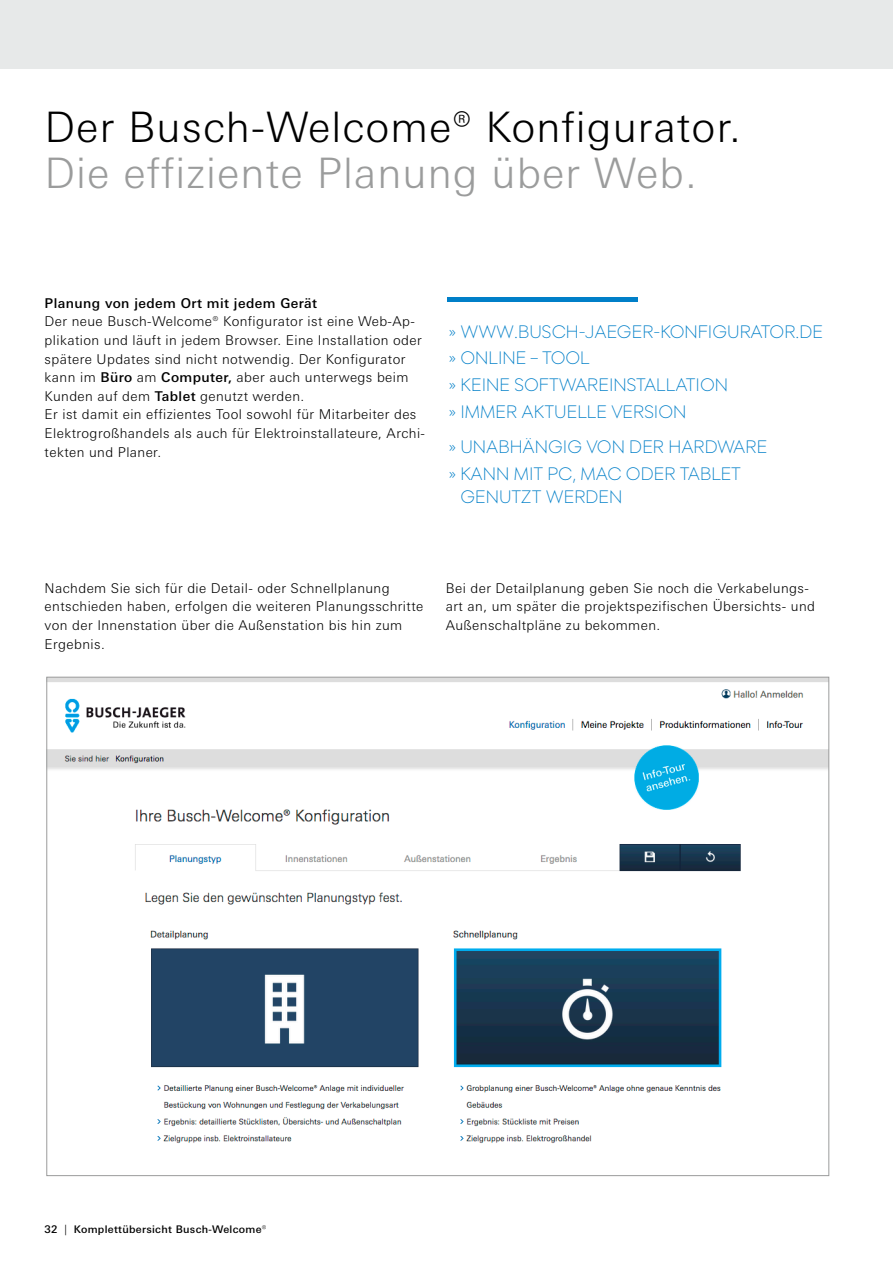
<style>
.page{position:relative;width:893px;height:1263px;background:#fff}
.page>*{position:absolute;margin:0;border:0;box-sizing:border-box;transform-origin:0 0}
.t1{font:300 42px "Univers Next Pro";letter-spacing:.025em;color:#000}
.t2{font:300 42px "Univers Next Pro";letter-spacing:.025em;color:#9b9c9c}
.t3{font:300 18px/26.7px "Soin Sans Pro";color:#007fc8}
.t4{font:300 13.5px/18.6px "Univers Next Pro";letter-spacing:.03em;color:#000}
.t5{font:500 13.5px "Univers Next Pro";letter-spacing:.03em;color:#000}
.t6{font:500 10.5px "Univers Next Pro";letter-spacing:.03em;color:#000}
.s1{font-weight:500}
.s2{font-weight:300}
</style>
<div class="page">
<img style="left:49px;top:679px;width:778px;height:464px">
<hr style="left:448px;top:298px;width:190px;height:4px;background:#007fc8">
<div style="left:0;top:0;width:893px;height:68px;background:#e7e9e9"></div>
<h1 class="t1" style="left:45px;top:103px;width:698px">Der Busch-Welcome® Konfigurator.</h1>
<h1 class="t2" style="left:45px;top:148px;width:654px">Die effiziente Planung über Web.</h1>
<p class="t5" style="left:45px;top:295px;width:274px">Planung von jedem Ort mit jedem Gerät</p>
<p class="t4" style="left:45px;top:312px;width:382px">Der neue Busch-Welcome® Konfigurator ist eine Web-Ap&shy;plikation und läuft in jedem Browser. Eine Installation oder spätere Updates sind nicht notwendig. Der Konfigurator kann im <span class="s1">Büro</span> am <span class="s1">Computer,</span> aber auch unterwegs beim Kunden auf dem <span class="s1">Tablet</span> genutzt werden.<br>Er ist damit ein effizientes Tool sowohl für Mitarbeiter des Elektrogroßhandels als auch für Elektroinstallateure, Archi&shy;tekten und Planer.</p>
<h2 class="t3" style="left:449px;top:319px;width:376px">» WWW.BUSCH-JAEGER-KONFIGURATOR.DE » ONLINE – TOOL<br>» KEINE SOFTWAREINSTALLATION<br>» IMMER AKTUELLE VERSION</h2>
<h2 class="t3" style="left:449px;top:434px;width:320px">» UNABHÄNGIG VON DER HARDWARE » KANN MIT PC, MAC ODER TABLET</h2>
<h2 class="t3" style="left:460px;top:484px;width:164px">GENUTZT WERDEN</h2>
<p class="t4" style="left:45px;top:578px;width:380px">Nachdem Sie sich für die Detail- oder Schnellplanung entschieden haben, erfolgen die weiteren Planungsschritte von der Innenstation über die Außenstation bis hin zum Ergebnis.</p>
<p class="t4" style="left:446px;top:579px;width:371px">Bei der Detailplanung geben Sie noch die Verkabelungs&shy;art an, um später die projektspezifischen Übersichts- und<br>Außenschaltpläne zu bekommen.</p>
<p class="t6" style="left:45px;top:1223px;width:224px">32 <span class="s2">|</span> Komplettübersicht Busch-Welcome<span class="s2">®</span></p>
</div>
